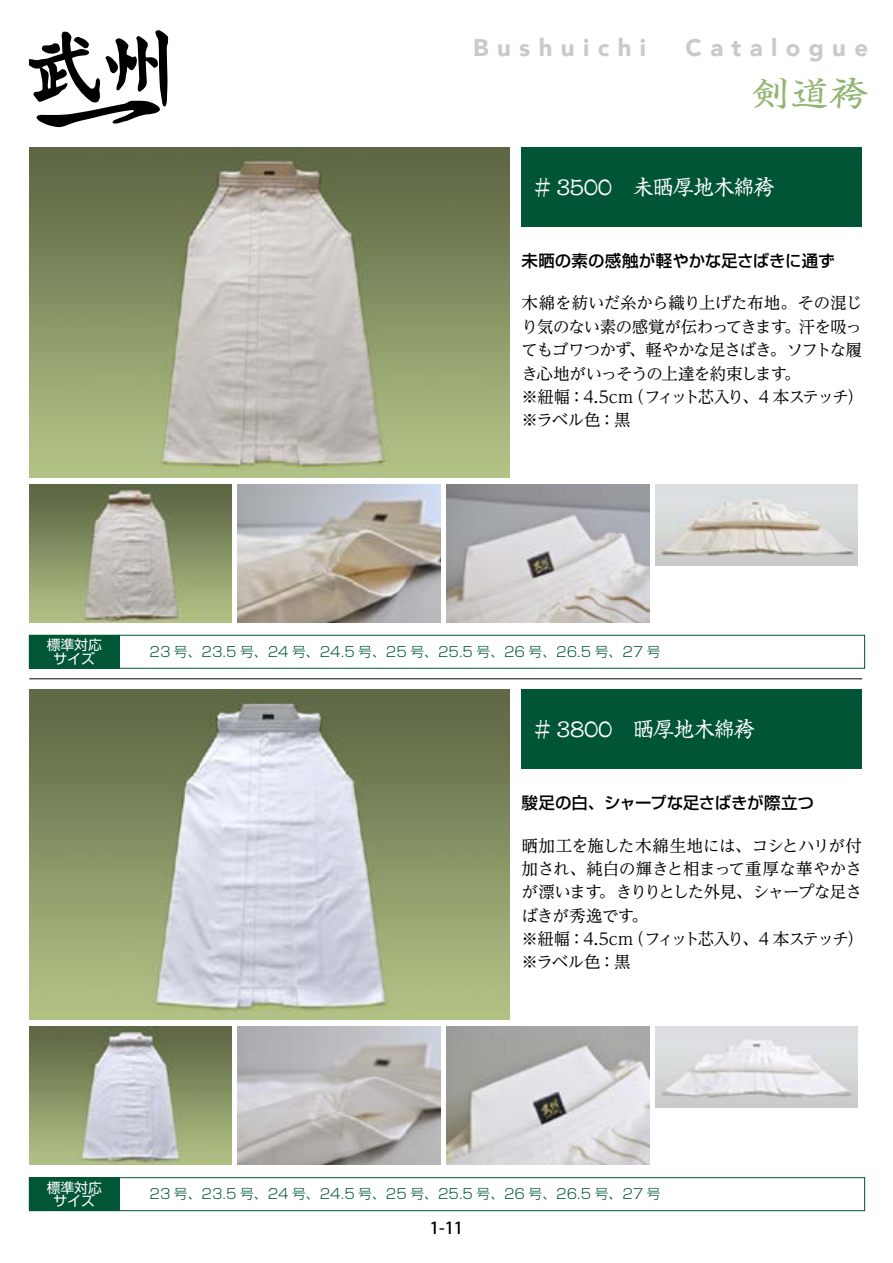
<style>
.page{position:relative;width:893px;height:1263px;background:#fff}
.page>*{position:absolute;margin:0;border:0;box-sizing:border-box;transform-origin:0 0}
.t1{font:33.15px "Shinsei Kai Pr 5 CBSK1";color:#91b671;scale:1.18 1}
.t2{font:900 24px "Avenir";letter-spacing:.35em;color:#c9caca}
.t3{font:21px "Shinsei Kai Pr 5 CBSK1";letter-spacing:-.035em;color:#fff}
.t4{font:16.5px/23.4px "UD Reimin Pro";letter-spacing:-.05em;color:#000}
.t5{font:500 16.5px "Shin Go Pr 5";letter-spacing:-.005em;color:#000}
.t6{font:500 16.5px "Koz Go Pr 6 N";color:#000}
.t7{font:300 13.8px "Shin Go Pr 5";color:#005635}
.t8{font:13.8px/13.8px "Shin Go Pr 5";color:#fff;text-align:center}
</style>
<div class="page">
<div style="left:29px;top:1178px;width:90px;height:33px;background:#005635"></div>
<div style="left:29px;top:1177px;width:91px;height:34px;border:1px solid #005635"></div>
<div style="left:119px;top:1177px;width:746px;height:34px;border:1px solid #005635"></div>
<svg style="left:29px;top:30px;width:139px;height:97px"></svg>
<img style="left:29px;top:147px;width:480px;height:330px">
<img style="left:29px;top:689px;width:480px;height:330px">
<img style="left:29px;top:485px;width:203px;height:138px">
<img style="left:447px;top:485px;width:202px;height:138px">
<img style="left:238px;top:485px;width:202px;height:138px">
<img style="left:655px;top:485px;width:203px;height:81px">
<img style="left:29px;top:1027px;width:203px;height:138px">
<img style="left:447px;top:1027px;width:202px;height:138px">
<img style="left:238px;top:1027px;width:202px;height:138px">
<img style="left:655px;top:1027px;width:203px;height:81px">
<div style="left:521px;top:147px;width:341px;height:79px;background:#005535"></div>
<div style="left:521px;top:689px;width:341px;height:79px;background:#005535"></div>
<hr style="left:29px;top:678px;width:833px;height:1px;background:#000">
<div style="left:29px;top:635px;width:90px;height:33px;background:#005635"></div>
<h2 class="t2" style="left:473px;top:27px;width:175px">Bushuichi</h2>
<h2 class="t2" style="left:685px;top:27px;width:184px">Catalogue</h2>
<h1 class="t1" style="left:751px;top:67px;width:101px">剣道袴</h1>
<p class="t3" style="left:532px;top:170px;width:244px">＃ 3500　未晒厚地木綿袴</p>
<p class="t5" style="left:521px;top:248px;width:315px">未晒の素の感触が軽やかな足さばきに通ず</p>
<p class="t4" style="left:521px;top:291px;width:344px">木綿を紡いだ糸から織り上げた布地。その混じり気のない素の感覚が伝わってきます。汗を吸ってもゴワつかず、軽やかな足さばき。ソフトな履き心地がいっそうの上達を約束します。<br>※紐幅：4.5cm（フィット芯入り、4 本ステッチ）※ラベル色：黒</p>
<p class="t8" style="left:47px;top:637px;width:57px">標準対応サイズ</p>
<p class="t7" style="left:150px;top:640px;width:513px">23 号、23.5 号、24 号、24.5 号、25 号、25.5 号、26 号、26.5 号、27 号</p>
<p class="t3" style="left:532px;top:712px;width:224px">＃ 3800　晒厚地木綿袴</p>
<p class="t5" style="left:521px;top:790px;width:294px">駿足の白、シャープな足さばきが際立つ</p>
<p class="t4" style="left:521px;top:833px;width:344px">晒加工を施した木綿生地には、コシとハリが付加され、純白の輝きと相まって重厚な華やかさが漂います。きりりとした外見、シャープな足さばきが秀逸です。<br>※紐幅：4.5cm（フィット芯入り、4 本ステッチ）※ラベル色：黒</p>
<p class="t8" style="left:47px;top:1179px;width:57px">標準対応サイズ</p>
<p class="t7" style="left:150px;top:1183px;width:513px">23 号、23.5 号、24 号、24.5 号、25 号、25.5 号、26 号、26.5 号、27 号</p>
<p class="t6" style="left:430px;top:1219px;width:35px">1-11</p>
</div>
